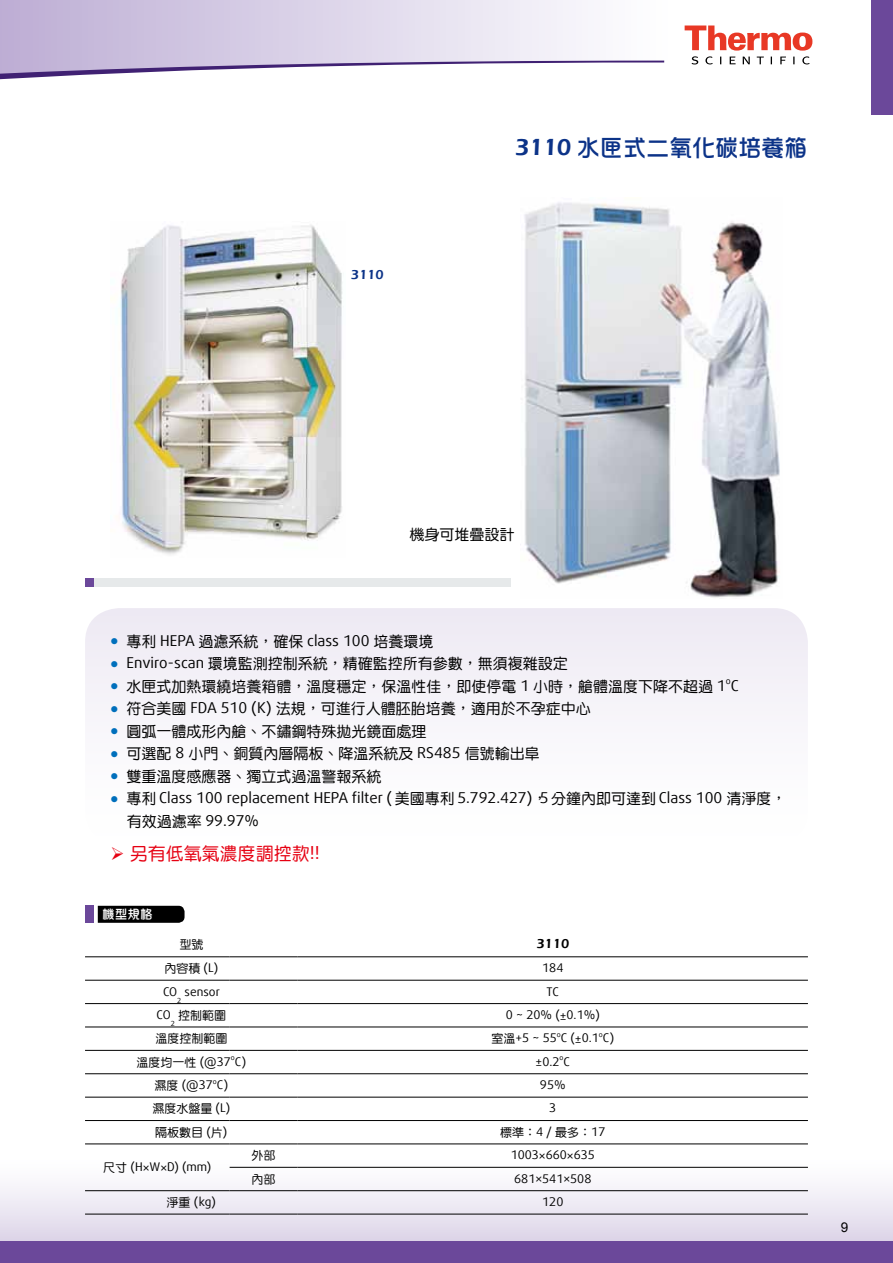
<style>
.page{position:relative;width:893px;height:1263px;background:#fff}
.page>*{position:absolute;margin:0;border:0;box-sizing:border-box;transform-origin:0 0}
.t1{font:24px "DF Hua Zong W5 WIN BF";letter-spacing:-.04em;color:#0c3388}
.t2{font:18px "DF Yuan Md HK BF";color:#e60012}
.t3{font:15px "DF Yuan Md HK BF";color:#000}
.t4{font:15px/22.5px "Daxline Offc Pro";color:#000}
.t5{font:600 13.5px "Eras ITC";color:#0c3388}
.t6{font:600 13.5px "Eras ITC";color:#000}
.t7{font:13.5px "Arial";color:#000}
.t8{font:12.75px "DF Hua Zong W5 WIN BF";color:#fff}
.t9{font:12px "Daxline Offc Pro";color:#000}
.t10{font:12px "DF Yuan Md HK BF";color:#000}
.t11{font:8.7px "Daxline Offc Pro";color:#000}
.t12{font:7.05px "Daxline Offc Pro";color:#000}
.s1{font-family:"Eras ITC";font-weight:600}
.s2{color:#006fbc}
.s3{font-family:"Daxline Offc Pro"}
.s4{font-family:"DF Yuan Md HK BF"}
</style>
<div class="page">
<svg style="left:1px;top:1166px;width:892px;height:76px"></svg>
<svg style="left:0;top:1186px;width:1px;height:56px"></svg>
<div style="left:0;top:1242px;width:893px;height:21px;background:#6b489a"></div>
<svg style="left:685px;top:26px;width:127px;height:38px"></svg>
<svg style="left:0;top:0;width:665px;height:74px"></svg>
<div style="left:872px;top:0;width:21px;height:115px;background:#6b489a"></div>
<svg style="left:98px;top:906px;width:87px;height:17px"></svg>
<div style="left:85px;top:906px;width:9px;height:17px;background:#6b489a"></div>
<div style="left:85px;top:578px;width:425px;height:9px;background:#e6e9ea"></div>
<div style="left:85px;top:578px;width:9px;height:9px;background:#6b489a"></div>
<img style="left:120px;top:225px;width:223px;height:330px">
<hr style="left:85px;top:956px;width:145px;height:1px;background:#000">
<hr style="left:230px;top:956px;width:68px;height:1px;background:#000">
<hr style="left:298px;top:956px;width:510px;height:1px;background:#000">
<hr style="left:85px;top:980px;width:145px;height:1px;background:#000">
<hr style="left:230px;top:980px;width:68px;height:1px;background:#000">
<hr style="left:298px;top:980px;width:510px;height:1px;background:#000">
<hr style="left:85px;top:1003px;width:145px;height:1px;background:#000">
<hr style="left:230px;top:1003px;width:68px;height:1px;background:#000">
<hr style="left:298px;top:1003px;width:510px;height:1px;background:#000">
<hr style="left:85px;top:1027px;width:145px;height:1px;background:#000">
<hr style="left:230px;top:1027px;width:68px;height:1px;background:#000">
<hr style="left:298px;top:1027px;width:510px;height:1px;background:#000">
<hr style="left:85px;top:1050px;width:145px;height:1px;background:#000">
<hr style="left:230px;top:1050px;width:68px;height:1px;background:#000">
<hr style="left:298px;top:1050px;width:510px;height:1px;background:#000">
<hr style="left:85px;top:1073px;width:145px;height:1px;background:#000">
<hr style="left:230px;top:1073px;width:68px;height:1px;background:#000">
<hr style="left:298px;top:1073px;width:510px;height:1px;background:#000">
<hr style="left:85px;top:1097px;width:145px;height:1px;background:#000">
<hr style="left:230px;top:1097px;width:68px;height:1px;background:#000">
<hr style="left:298px;top:1097px;width:510px;height:1px;background:#000">
<hr style="left:85px;top:1120px;width:145px;height:1px;background:#000">
<hr style="left:230px;top:1120px;width:68px;height:1px;background:#000">
<hr style="left:298px;top:1120px;width:510px;height:1px;background:#000">
<hr style="left:85px;top:1144px;width:145px;height:1px;background:#000">
<hr style="left:230px;top:1144px;width:68px;height:1px;background:#000">
<hr style="left:298px;top:1144px;width:510px;height:1px;background:#000">
<hr style="left:230px;top:1167px;width:68px;height:1px;background:#000">
<hr style="left:298px;top:1167px;width:510px;height:1px;background:#000">
<hr style="left:85px;top:1190px;width:145px;height:1px;background:#000">
<hr style="left:230px;top:1190px;width:68px;height:1px;background:#000">
<hr style="left:298px;top:1190px;width:510px;height:1px;background:#000">
<hr style="left:85px;top:1214px;width:145px;height:1px;background:#000">
<hr style="left:230px;top:1214px;width:68px;height:1px;background:#000">
<hr style="left:298px;top:1214px;width:510px;height:1px;background:#000">
<div style="left:85px;top:608px;width:723px;height:236px;background:#f8f6fa;border-radius:34px"></div>
<img style="left:520px;top:202px;width:260px;height:396px">
<p class="t5" style="left:351px;top:267px;width:34px">3110</p>
<h1 class="t1" style="left:515px;top:136px;width:295px"><span class="s1">3110</span> 水匣式二氧化碳培養箱</h1>
<p class="t3" style="left:409px;top:527px;width:106px">機身可堆疊設計</p>
<p class="t3" style="left:111px;top:634px;width:324px"><span class="s2">●</span> 專利 <span class="s3">HEPA</span> 過濾系統，確保 <span class="s3">class 100</span> 培養環境</p>
<p class="t3" style="left:111px;top:656px;width:459px"><span class="s2">●</span> <span class="s3">Enviro-scan</span> 環境監測控制系統，精確監控所有參數，無須複雜設定</p>
<p class="t3" style="left:111px;top:679px;width:630px"><span class="s2">●</span> 水匣式加熱環繞培養箱體，溫度穩定，保溫性佳，即使停電 <span class="s3">1</span> 小時，艙體溫度下降不超過 <span class="s3">1 C</span></p>
<p class="t11" style="left:726px;top:675px;width:6px">o</p>
<p class="t3" style="left:111px;top:701px;width:482px"><span class="s2">●</span> 符合美國 <span class="s3">FDA 510 (K)</span> 法規，可進行人體胚胎培養，適用於不孕症中心</p>
<p class="t3" style="left:111px;top:724px;width:317px"><span class="s2">●</span> 圓弧一體成形內艙、不鏽鋼特殊拋光鏡面處理</p>
<p class="t3" style="left:111px;top:746px;width:431px"><span class="s2">●</span> 可選配 <span class="s3">8</span> 小門、銅質內層隔板、降溫系統及 <span class="s3">RS485</span> 信號輸出阜</p>
<p class="t3" style="left:111px;top:769px;width:272px"><span class="s2">●</span> 雙重溫度感應器、獨立式過溫警報系統</p>
<p class="t4" style="left:127px;top:786px;width:661px;text-indent:-16px"><span class="s2">●</span> <span class="s4">專利</span> Class 100 replacement HEPA filter ( <span class="s4">美國專利</span> 5.792.427)<span class="s4">，</span>5 <span class="s4">分鐘內即可達到</span> Class 100 <span class="s4">清淨度，有效過濾率</span> 99.97%</p>
<p class="t2" style="left:111px;top:844px;width:211px">➢ 另有低氧氣濃度調控款<span class="s3">!!</span></p>
<p class="t8" style="left:102px;top:908px;width:52px">機型規格</p>
<p class="t10" style="left:179px;top:938px;width:25px">型號</p>
<p class="t6" style="left:536px;top:936px;width:34px">3110</p>
<p class="t10" style="left:164px;top:962px;width:55px">內容積 <span class="s3">(L)</span></p>
<p class="t9" style="left:542px;top:960px;width:23px">184</p>
<p class="t9" style="left:163px;top:983px;width:16px">CO</p>
<p class="t12" style="left:177px;top:995px;width:6px">2</p>
<p class="t9" style="left:185px;top:983px;width:37px">sensor</p>
<p class="t9" style="left:547px;top:983px;width:14px">TC</p>
<p class="t10" style="left:178px;top:1009px;width:50px">控制範圍</p>
<p class="t9" style="left:506px;top:1007px;width:95px">0 ~ 20% (±0.1%)</p>
<p class="t10" style="left:155px;top:1033px;width:74px">溫度控制範圍</p>
<p class="t9" style="left:491px;top:1030px;width:124px"><span class="s4">室溫</span>+5 ~ 55 C (±0.1 C)</p>
<p class="t9" style="left:157px;top:1007px;width:16px">CO</p>
<p class="t12" style="left:171px;top:1019px;width:6px">2</p>
<p class="t12" style="left:557px;top:1029px;width:5px">o</p>
<p class="t12" style="left:599px;top:1029px;width:5px">o</p>
<p class="t9" style="left:137px;top:1053px;width:111px"><span class="s4">溫度均一性</span> (@37 C)</p>
<p class="t12" style="left:231px;top:1053px;width:5px">o</p>
<p class="t9" style="left:536px;top:1053px;width:36px">±0.2 C</p>
<p class="t12" style="left:560px;top:1053px;width:5px">o</p>
<p class="t9" style="left:155px;top:1077px;width:75px"><span class="s4">濕度</span> (@37 C)</p>
<p class="t12" style="left:213px;top:1076px;width:5px">o</p>
<p class="t9" style="left:540px;top:1077px;width:27px">95%</p>
<p class="t10" style="left:152px;top:1103px;width:79px">濕度水盤量 <span class="s3">(L)</span></p>
<p class="t9" style="left:549px;top:1100px;width:9px">3</p>
<p class="t10" style="left:155px;top:1126px;width:74px">隔板數目 <span class="s3">(</span>片<span class="s3">)</span></p>
<p class="t10" style="left:500px;top:1126px;width:107px">標準：<span class="s3">4 /</span> 最多：<span class="s3">17</span></p>
<p class="t9" style="left:103px;top:1159px;width:110px"><span class="s4">尺寸</span> (H×W×D) (mm)</p>
<p class="t10" style="left:252px;top:1149px;width:25px">外部</p>
<p class="t9" style="left:511px;top:1147px;width:86px">1003×660×635</p>
<p class="t10" style="left:252px;top:1173px;width:25px">內部</p>
<p class="t9" style="left:514px;top:1170px;width:79px">681×541×508</p>
<p class="t9" style="left:167px;top:1194px;width:51px"><span class="s4">淨重</span> (kg)</p>
<p class="t9" style="left:542px;top:1194px;width:23px">120</p>
<p class="t7" style="left:841px;top:1218px;width:9px">9</p>
</div>
